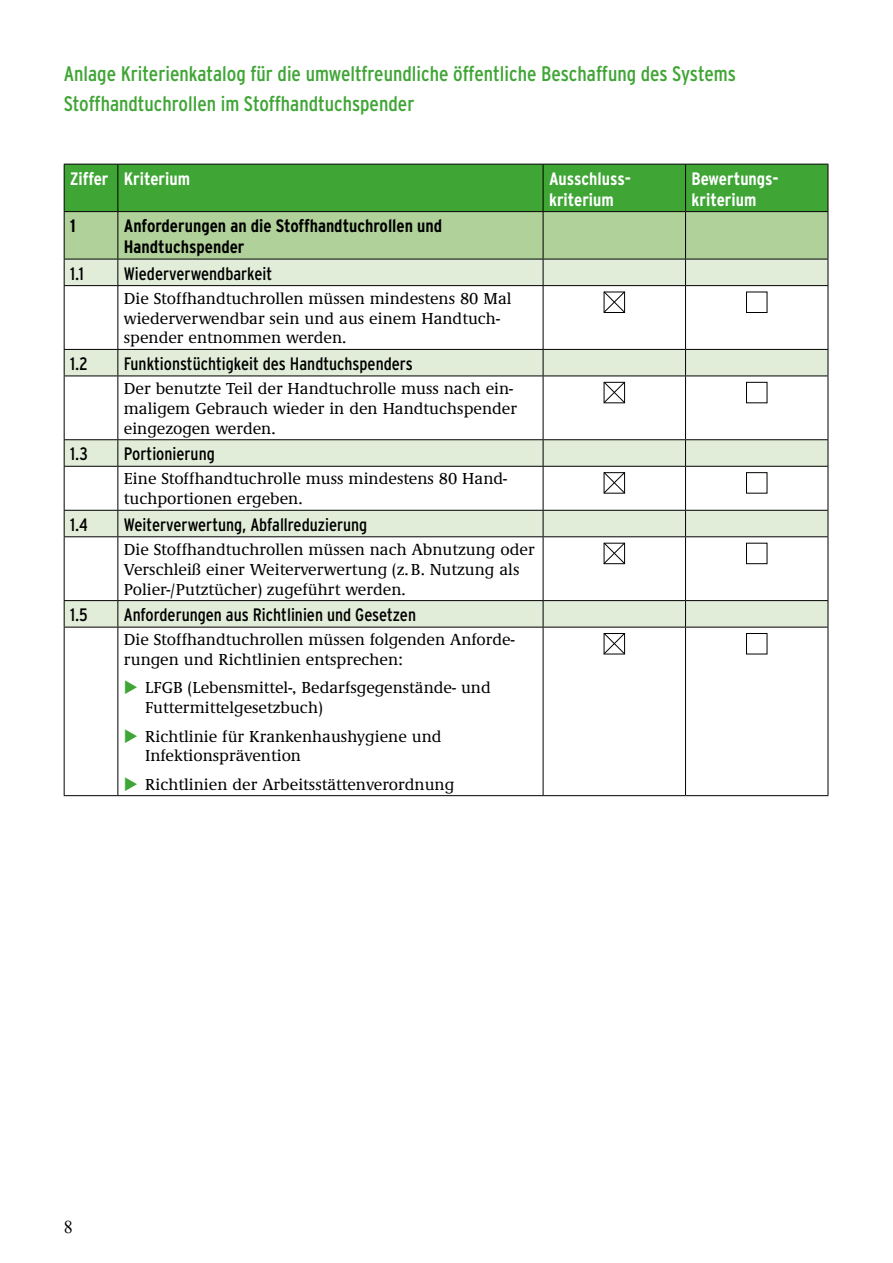
<style>
.page{position:relative;width:893px;height:1263px;background:#fff}
.page>*{position:absolute;margin:0;border:0;box-sizing:border-box;transform-origin:0 0}
.Ü_2{font:condensed 21px/30px "Interstate";color:#3fa535}
.Tabelle_H_3{font:condensed 18px "Interstate";color:#000}
.Tabelle_H_2{font:700 condensed 18px/21px "Interstate";color:#000}
.Tabellenkopf-H_1{font:700 condensed 18px/21px "Interstate";color:#fff}
.t1{font:18px "Times New Roman";color:#000}
.Fliesstext{font:500 16.5px/19.8px "Demos EF";color:#000}
</style>
<div class="page">
<svg style="left:65px;top:286px;width:763px;height:341px"></svg>
<hr style="left:64px;top:286px;width:1px;height:63px;background:#000">
<hr style="left:117px;top:286px;width:1px;height:63px;background:#000">
<hr style="left:543px;top:286px;width:1px;height:63px;background:#000">
<hr style="left:685px;top:286px;width:1px;height:63px;background:#000">
<hr style="left:828px;top:286px;width:1px;height:63px;background:#000">
<svg style="left:64px;top:350px;width:1px;height:26px"></svg>
<svg style="left:117px;top:350px;width:1px;height:26px"></svg>
<svg style="left:543px;top:350px;width:1px;height:26px"></svg>
<svg style="left:685px;top:350px;width:1px;height:26px"></svg>
<svg style="left:828px;top:350px;width:1px;height:26px"></svg>
<hr style="left:64px;top:376px;width:54px;height:1px;background:#000">
<hr style="left:64px;top:376px;width:1px;height:63px;background:#000">
<hr style="left:118px;top:376px;width:425px;height:1px;background:#000">
<hr style="left:117px;top:376px;width:1px;height:63px;background:#000">
<hr style="left:543px;top:376px;width:142px;height:1px;background:#000">
<hr style="left:543px;top:376px;width:1px;height:63px;background:#000">
<hr style="left:685px;top:376px;width:143px;height:1px;background:#000">
<hr style="left:685px;top:376px;width:1px;height:63px;background:#000">
<hr style="left:828px;top:376px;width:1px;height:63px;background:#000">
<svg style="left:64px;top:440px;width:1px;height:26px"></svg>
<svg style="left:117px;top:440px;width:1px;height:26px"></svg>
<svg style="left:543px;top:440px;width:1px;height:26px"></svg>
<svg style="left:685px;top:440px;width:1px;height:26px"></svg>
<svg style="left:828px;top:440px;width:1px;height:26px"></svg>
<hr style="left:64px;top:466px;width:54px;height:1px;background:#000">
<hr style="left:64px;top:467px;width:1px;height:43px;background:#000">
<hr style="left:118px;top:466px;width:425px;height:1px;background:#000">
<hr style="left:117px;top:467px;width:1px;height:43px;background:#000">
<hr style="left:543px;top:466px;width:142px;height:1px;background:#000">
<hr style="left:543px;top:467px;width:1px;height:43px;background:#000">
<hr style="left:685px;top:466px;width:143px;height:1px;background:#000">
<hr style="left:685px;top:467px;width:1px;height:43px;background:#000">
<hr style="left:828px;top:467px;width:1px;height:43px;background:#000">
<svg style="left:64px;top:511px;width:1px;height:25px"></svg>
<svg style="left:117px;top:511px;width:1px;height:25px"></svg>
<svg style="left:543px;top:511px;width:1px;height:25px"></svg>
<svg style="left:685px;top:511px;width:1px;height:25px"></svg>
<svg style="left:828px;top:511px;width:1px;height:25px"></svg>
<hr style="left:64px;top:536px;width:54px;height:1px;background:#000">
<hr style="left:64px;top:537px;width:1px;height:63px;background:#000">
<hr style="left:118px;top:536px;width:425px;height:1px;background:#000">
<hr style="left:117px;top:537px;width:1px;height:63px;background:#000">
<hr style="left:543px;top:536px;width:142px;height:1px;background:#000">
<hr style="left:543px;top:537px;width:1px;height:63px;background:#000">
<hr style="left:685px;top:536px;width:143px;height:1px;background:#000">
<hr style="left:685px;top:537px;width:1px;height:63px;background:#000">
<hr style="left:828px;top:537px;width:1px;height:63px;background:#000">
<svg style="left:64px;top:601px;width:1px;height:26px"></svg>
<svg style="left:117px;top:601px;width:1px;height:26px"></svg>
<svg style="left:543px;top:601px;width:1px;height:26px"></svg>
<svg style="left:685px;top:601px;width:1px;height:26px"></svg>
<svg style="left:828px;top:601px;width:1px;height:26px"></svg>
<hr style="left:64px;top:627px;width:54px;height:1px;background:#000">
<hr style="left:64px;top:627px;width:1px;height:168px;background:#000">
<hr style="left:118px;top:627px;width:425px;height:1px;background:#000">
<hr style="left:117px;top:627px;width:1px;height:168px;background:#000">
<hr style="left:543px;top:627px;width:142px;height:1px;background:#000">
<hr style="left:543px;top:627px;width:1px;height:168px;background:#000">
<hr style="left:685px;top:627px;width:143px;height:1px;background:#000">
<hr style="left:685px;top:627px;width:1px;height:168px;background:#000">
<hr style="left:828px;top:627px;width:1px;height:168px;background:#000">
<hr style="left:118px;top:795px;width:425px;height:1px;background:#000">
<hr style="left:64px;top:349px;width:54px;height:1px;background:#000">
<hr style="left:118px;top:349px;width:425px;height:1px;background:#000">
<hr style="left:543px;top:349px;width:142px;height:1px;background:#000">
<hr style="left:685px;top:349px;width:143px;height:1px;background:#000">
<hr style="left:64px;top:439px;width:54px;height:1px;background:#000">
<hr style="left:118px;top:439px;width:425px;height:1px;background:#000">
<hr style="left:543px;top:439px;width:142px;height:1px;background:#000">
<hr style="left:685px;top:439px;width:143px;height:1px;background:#000">
<hr style="left:64px;top:510px;width:54px;height:1px;background:#000">
<hr style="left:118px;top:510px;width:425px;height:1px;background:#000">
<hr style="left:543px;top:510px;width:142px;height:1px;background:#000">
<hr style="left:685px;top:510px;width:143px;height:1px;background:#000">
<hr style="left:64px;top:600px;width:54px;height:1px;background:#000">
<hr style="left:118px;top:600px;width:425px;height:1px;background:#000">
<hr style="left:543px;top:600px;width:142px;height:1px;background:#000">
<hr style="left:685px;top:600px;width:143px;height:1px;background:#000">
<hr style="left:64px;top:795px;width:54px;height:1px;background:#000">
<hr style="left:543px;top:795px;width:142px;height:1px;background:#000">
<hr style="left:685px;top:795px;width:143px;height:1px;background:#000">
<svg style="left:64px;top:164px;width:765px;height:121px;background:#8ac07c"></svg>
<hr style="left:64px;top:285px;width:54px;height:1px;background:#000">
<hr style="left:118px;top:285px;width:425px;height:1px;background:#000">
<hr style="left:543px;top:285px;width:142px;height:1px;background:#000">
<hr style="left:685px;top:285px;width:143px;height:1px;background:#000">
<svg style="left:603px;top:291px;width:23px;height:22px"></svg>
<div style="left:604px;top:292px;width:21px;height:21px;border:1px solid #000"></div>
<div style="left:746px;top:292px;width:21px;height:21px;border:1px solid #000"></div>
<svg style="left:603px;top:381px;width:23px;height:23px"></svg>
<div style="left:604px;top:382px;width:21px;height:21px;border:1px solid #000"></div>
<div style="left:746px;top:382px;width:21px;height:21px;border:1px solid #000"></div>
<svg style="left:603px;top:471px;width:23px;height:23px"></svg>
<div style="left:604px;top:472px;width:21px;height:21px;border:1px solid #000"></div>
<div style="left:746px;top:472px;width:21px;height:21px;border:1px solid #000"></div>
<svg style="left:603px;top:542px;width:23px;height:22px"></svg>
<div style="left:604px;top:543px;width:21px;height:21px;border:1px solid #000"></div>
<div style="left:746px;top:543px;width:21px;height:21px;border:1px solid #000"></div>
<svg style="left:603px;top:633px;width:23px;height:22px"></svg>
<div style="left:604px;top:633px;width:21px;height:21px;border:1px solid #000"></div>
<div style="left:746px;top:633px;width:21px;height:21px;border:1px solid #000"></div>
<p class="Ü_2" style="left:64px;top:58px;width:674px">Anlage Kriterienkatalog für die umweltfreundliche öffentliche Beschaffung des Systems<br>Stoffhandtuchrollen im Stoffhandtuchspender</p>
<p class="Tabellenkopf-H_1" style="left:70px;top:168px;width:40px">Ziffer</p>
<p class="Tabellenkopf-H_1" style="left:124px;top:168px;width:68px">Kriterium</p>
<p class="Tabellenkopf-H_1" style="left:549px;top:168px;width:83px">Ausschluss&shy;kriterium</p>
<p class="Tabellenkopf-H_1" style="left:691px;top:168px;width:87px">Bewertungs&shy;kriterium</p>
<p class="Tabelle_H_2" style="left:70px;top:215px;width:7px">1</p>
<p class="Tabelle_H_2" style="left:124px;top:215px;width:320px">Anforderungen an die Stoffhandtuchrollen und<br>Handtuchspender</p>
<p class="Tabelle_H_3" style="left:70px;top:263px;width:15px">1.1</p>
<p class="Tabelle_H_3" style="left:124px;top:263px;width:150px">Wiederverwendbarkeit</p>
<p class="Fliesstext" style="left:124px;top:289px;width:389px">Die Stoffhandtuchrollen müssen mindestens 80 Mal wiederverwendbar sein und aus einem Handtuch&shy;spender entnommen werden.</p>
<p class="Tabelle_H_3" style="left:70px;top:354px;width:19px">1.2</p>
<p class="Tabelle_H_3" style="left:124px;top:354px;width:290px">Funktionstüchtigkeit des Handtuchspenders</p>
<p class="Fliesstext" style="left:124px;top:379px;width:395px">Der benutzte Teil der Handtuchrolle muss nach ein&shy;maligem Gebrauch wieder in den Handtuchspender eingezogen werden.</p>
<p class="Tabelle_H_3" style="left:70px;top:444px;width:19px">1.3</p>
<p class="Tabelle_H_3" style="left:124px;top:444px;width:92px">Portionierung</p>
<p class="Fliesstext" style="left:124px;top:470px;width:385px">Eine Stoffhandtuchrolle muss mindestens 80 Hand&shy;tuchportionen ergeben.</p>
<p class="Tabelle_H_3" style="left:70px;top:514px;width:19px">1.4</p>
<p class="Tabelle_H_3" style="left:124px;top:514px;width:245px">Weiterverwertung, Abfallreduzierung</p>
<p class="Fliesstext" style="left:124px;top:540px;width:412px">Die Stoffhandtuchrollen müssen nach Abnutzung oder<br>Verschleiß einer Weiterverwertung (z.B. Nutzung als<br>Polier-/Putztücher) zugeführt werden.</p>
<p class="Tabelle_H_3" style="left:70px;top:605px;width:19px">1.5</p>
<p class="Tabelle_H_3" style="left:124px;top:605px;width:294px">Anforderungen aus Richtlinien und Gesetzen</p>
<p class="Fliesstext" style="left:124px;top:630px;width:392px">Die Stoffhandtuchrollen müssen folgenden Anforde&shy;rungen und Richtlinien entsprechen:</p>
<p class="Fliesstext" style="left:145px;top:678px;width:347px">LFGB (Lebensmittel-, Bedarfsgegenstände- und<br>Futtermittelgesetzbuch)</p>
<p class="Fliesstext" style="left:145px;top:727px;width:298px">Richtlinie für Krankenhaushygiene und<br>Infektionsprävention</p>
<p class="Fliesstext" style="left:145px;top:775px;width:311px">Richtlinien der Arbeitsstättenverordnung</p>
<p class="t1" style="left:64px;top:1215px;width:10px">8</p>
</div>
